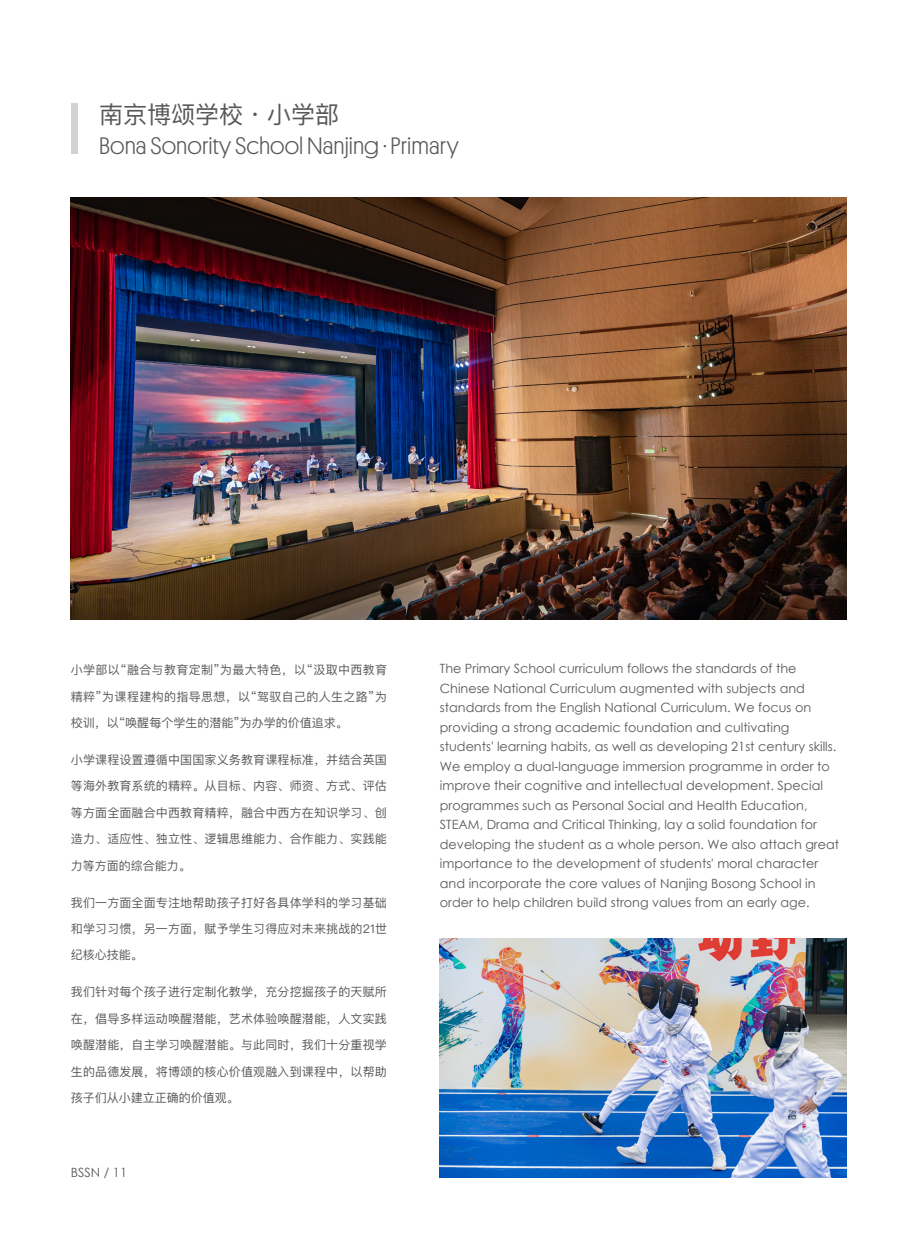
<style>
.page{position:relative;width:919px;height:1238px;background:#fff}
.page>*{position:absolute;margin:0;border:0;box-sizing:border-box;transform-origin:0 0}
.t1{font:300 24px "Platform";color:#57585a}
.t2{font:24px "Ping Fang SC";color:#57585a}
.t3{font:12.75px/19.5px "Century Gothic";color:#57585a}
.t4{font:12px/26.4px "Ping Fang SC";letter-spacing:.015em;color:#57585a}
</style>
<div class="page">
<div style="left:71px;top:103px;width:7px;height:51px;background:#d1d2d4"></div>
<img style="left:71px;top:198px;width:775px;height:421px">
<img style="left:440px;top:938px;width:406px;height:239px">
<h1 class="t2" style="left:99px;top:99px;width:242px">南京博颂学校・小学部</h1>
<h1 class="t1" style="left:99px;top:129px;width:361px">Bona Sonority School Nanjing · Primary</h1>
<p class="t4" style="left:71px;top:656px;width:318px">小学部以“融合与教育定制”为最大特色，以“汲取中西教育</p>
<p class="t4" style="left:71px;top:683px;width:318px">精粹”为课程建构的指导思想，以“驾驭自己的人生之路”为</p>
<p class="t4" style="left:71px;top:709px;width:278px">校训，以“唤醒每个学生的潜能”为办学的价值追求。</p>
<p class="t4" style="left:71px;top:746px;width:317px">小学课程设置遵循中国国家义务教育课程标准，并结合英国等海外教育系统的精粹。从目标、内容、师资、方式、评估</p>
<p class="t4" style="left:71px;top:799px;width:317px">等方面全面融合中西教育精粹，融合中西方在知识学习、创</p>
<p class="t4" style="left:71px;top:825px;width:317px">造力、适应性、独立性、逻辑思维能力、合作能力、实践能力等方面的综合能力。</p>
<p class="t4" style="left:71px;top:888px;width:317px">我们一方面全面专注地帮助孩子打好各具体学科的学习基础</p>
<p class="t4" style="left:71px;top:915px;width:318px">和学习习惯，另一方面，赋予学生习得应对未来挑战的21世</p>
<p class="t4" style="left:71px;top:941px;width:73px">纪核心技能。</p>
<p class="t4" style="left:71px;top:978px;width:317px">我们针对每个孩子进行定制化教学，充分挖掘孩子的天赋所</p>
<p class="t4" style="left:71px;top:1005px;width:317px">在，倡导多样运动唤醒潜能，艺术体验唤醒潜能，人文实践</p>
<p class="t4" style="left:71px;top:1031px;width:317px">唤醒潜能，自主学习唤醒潜能。与此同时，我们十分重视学生的品德发展，将博颂的核心价值观融入到课程中，以帮助</p>
<p class="t4" style="left:71px;top:1084px;width:169px">孩子们从小建立正确的价值观。</p>
<p class="t3" style="left:71px;top:1162px;width:58px">BSSN / 11</p>
<p class="t3" style="left:440px;top:658px;width:400px">The Primary School curriculum follows the standards of the Chinese National Curriculum augmented with subjects and standards from the English National Curriculum. We focus on providing a strong academic foundation and cultivating students' learning habits, as well as developing 21st century skills.<br>We employ a dual-language immersion programme in order to improve their cognitive and intellectual development. Special programmes such as Personal Social and Health Education, STEAM, Drama and Critical Thinking, lay a solid foundation for developing the student as a whole person. We also attach great importance to the development of students' moral character and incorporate the core values of Nanjing Bosong School in order to help children build strong values from an early age.</p>
</div>
